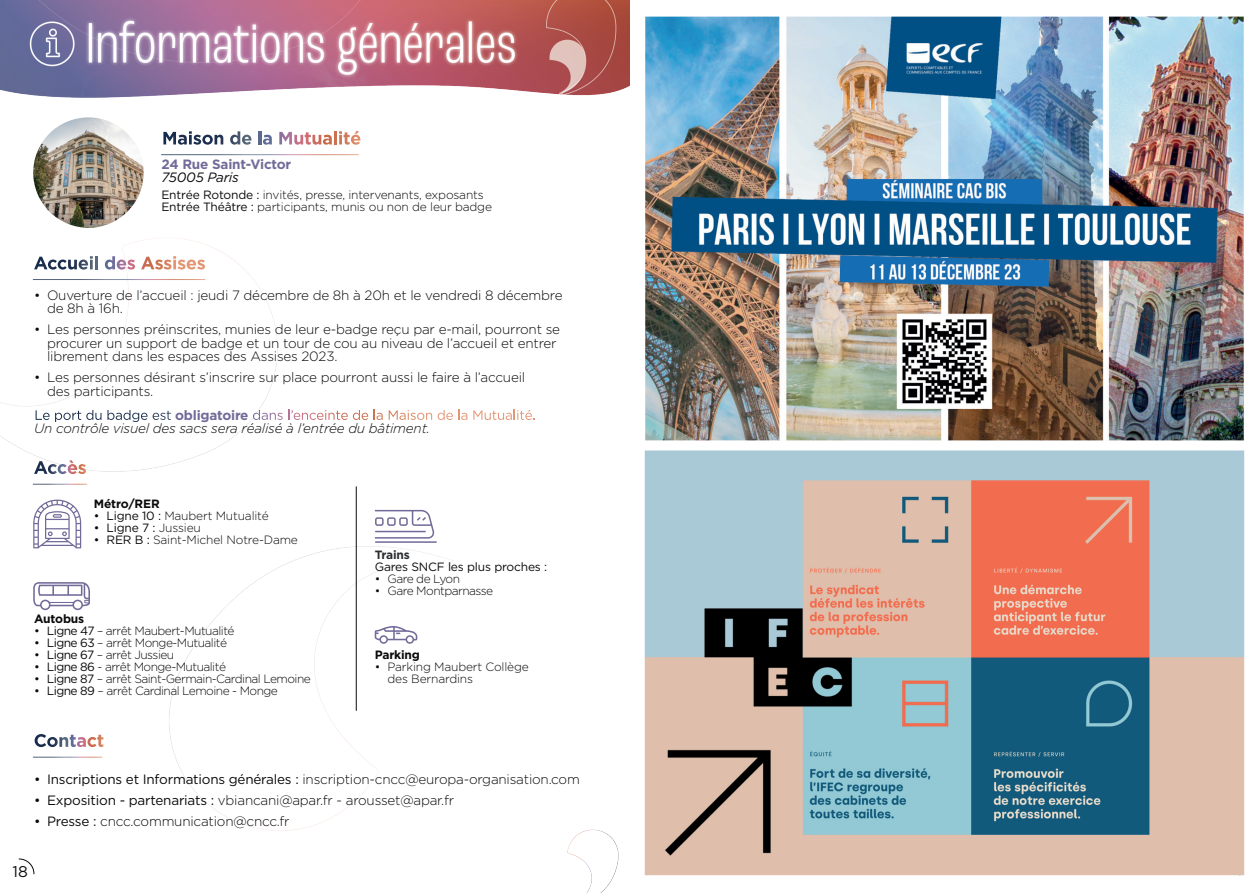
<style>
.page{position:relative;width:1259px;height:893px;background:#fff}
.page>*{position:absolute;margin:0;border:0;box-sizing:border-box;transform-origin:0 0}
.t1{font:15.45px "Gotham";color:#0a0a0b}
.t2{font:300 13.5px "Gotham";letter-spacing:-.015em;color:#0a0a0b}
.t3{font:italic 300 13.5px "Gotham";letter-spacing:-.015em;color:#0a0a0b}
.t4{font:700 13.5px "Gotham";letter-spacing:-.015em;color:#726b99}
.t5{font:italic 13.5px "Gotham";letter-spacing:-.015em;color:#0a0a0b}
.t6{font:300 12px "Gotham";letter-spacing:-.045em;color:#0a0a0b}
.t7{font:300 12px "Gotham";letter-spacing:-.015em;color:#0a0a0b}
.t8{font:12px "Gotham";letter-spacing:-.015em;color:#0a0a0b}
.t9{font:700 12px "Gotham";letter-spacing:-.015em;color:#0a0a0b}
.t10{font:700 12px "Gotham";letter-spacing:-.015em;color:#2b2d2f}
.s1{font-weight:400}
.s2{font-weight:300}
</style>
<div class="page">
<img style="left:0;top:238px;width:618px;height:655px">
<img style="left:0;top:0;width:629px;height:98px">
<svg style="left:34px;top:256px;width:64px;height:14px"></svg>
<svg style="left:105px;top:256px;width:30px;height:14px"></svg>
<svg style="left:141px;top:256px;width:64px;height:14px"></svg>
<svg style="left:33px;top:279px;width:172px;height:1px"></svg>
<svg style="left:36px;top:410px;width:65px;height:12px"></svg>
<svg style="left:107px;top:410px;width:64px;height:12px"></svg>
<svg style="left:253px;top:410px;width:115px;height:10px"></svg>
<svg style="left:374px;top:410px;width:9px;height:10px"></svg>
<svg style="left:389px;top:410px;width:78px;height:10px"></svg>
<svg style="left:473px;top:410px;width:62px;height:10px"></svg>
<svg style="left:163px;top:131px;width:60px;height:14px"></svg>
<svg style="left:230px;top:131px;width:21px;height:14px"></svg>
<svg style="left:258px;top:131px;width:14px;height:14px"></svg>
<svg style="left:279px;top:131px;width:81px;height:14px"></svg>
<svg style="left:161px;top:154px;width:198px;height:1px"></svg>
<img style="left:33px;top:117px;width:111px;height:111px;border-radius:50%">
<svg style="left:34px;top:460px;width:52px;height:14px"></svg>
<svg style="left:33px;top:484px;width:54px;height:1px"></svg>
<svg style="left:375px;top:510px;width:62px;height:33px"></svg>
<hr style="left:356px;top:487px;width:1px;height:223px;background:#0a0a0b">
<svg style="left:33px;top:582px;width:57px;height:28px"></svg>
<svg style="left:33px;top:500px;width:48px;height:48px"></svg>
<svg style="left:375px;top:626px;width:42px;height:18px"></svg>
<svg style="left:35px;top:734px;width:68px;height:13px"></svg>
<svg style="left:33px;top:757px;width:69px;height:1px"></svg>
<img style="left:644px;top:17px;width:600px;height:858px">
<p class="t4" style="left:161px;top:159px;width:131px">24 Rue Saint-Victor</p>
<p class="t5" style="left:161px;top:173px;width:79px">75005 Paris</p>
<p class="t7" style="left:161px;top:190px;width:324px"><span class="s1">Entrée Rotonde :</span> invités, presse, intervenants, exposants</p>
<p class="t7" style="left:161px;top:202px;width:332px"><span class="s1">Entrée Théâtre :</span> participants, munis ou non de leur badge</p>
<p class="t2" style="left:34px;top:290px;width:530px">• Ouverture de l’accueil : jeudi 7 décembre de 8h à 20h et le vendredi 8 décembre</p>
<p class="t2" style="left:47px;top:303px;width:77px">de 8h à 16h.</p>
<p class="t2" style="left:34px;top:324px;width:527px">• Les personnes préinscrites, munies de leur e-badge reçu par e-mail, pourront se</p>
<p class="t2" style="left:47px;top:338px;width:511px">procurer un support de badge et un tour de cou au niveau de l’accueil et entrer</p>
<p class="t2" style="left:47px;top:351px;width:292px">librement dans les espaces des Assises 2023.</p>
<p class="t2" style="left:34px;top:372px;width:492px">• Les personnes désirant s’inscrire sur place pourront aussi le faire à l’accueil</p>
<p class="t2" style="left:47px;top:386px;width:108px">des participants.</p>
<p class="t4" style="left:175px;top:410px;width:75px">obligatoire</p>
<p class="t3" style="left:34px;top:423px;width:397px">Un contrôle visuel des sacs sera réalisé à l’entrée du bâtiment.</p>
<p class="t9" style="left:94px;top:500px;width:67px">Métro/RER</p>
<p class="t7" style="left:94px;top:512px;width:177px"><span class="s1">• Ligne 10 :</span> Maubert Mutualité</p>
<p class="t8" style="left:94px;top:524px;width:109px">• Ligne 7 : <span class="s2">Jussieu</span></p>
<p class="t7" style="left:94px;top:536px;width:206px"><span class="s1">• RER B :</span> Saint-Michel Notre-Dame</p>
<p class="t9" style="left:34px;top:614px;width:52px">Autobus</p>
<p class="t6" style="left:34px;top:626px;width:202px"><span class="s1">• Ligne 47</span> – arrêt Maubert-Mutualité</p>
<p class="t6" style="left:34px;top:638px;width:194px"><span class="s1">• Ligne 63</span> – arrêt Monge-Mutualité</p>
<p class="t6" style="left:34px;top:650px;width:142px"><span class="s1">• Ligne 67</span> – arrêt Jussieu</p>
<p class="t6" style="left:34px;top:662px;width:193px"><span class="s1">• Ligne 86</span> - arrêt Monge-Mutualité</p>
<p class="t6" style="left:34px;top:674px;width:278px"><span class="s1">• Ligne 87</span> – arrêt Saint-Germain-Cardinal Lemoine</p>
<p class="t6" style="left:34px;top:686px;width:245px"><span class="s1">• Ligne 89</span> – arrêt Cardinal Lemoine - Monge</p>
<p class="t10" style="left:375px;top:550px;width:37px">Trains</p>
<p class="t8" style="left:375px;top:562px;width:174px">Gares SNCF les plus proches :</p>
<p class="t6" style="left:375px;top:574px;width:87px">• Gare de Lyon</p>
<p class="t6" style="left:375px;top:586px;width:120px">• Gare Montparnasse</p>
<p class="t9" style="left:375px;top:650px;width:47px">Parking</p>
<p class="t7" style="left:375px;top:662px;width:156px">• Parking Maubert Collège</p>
<p class="t7" style="left:387px;top:674px;width:87px">des Bernardins</p>
<p class="t2" style="left:34px;top:774px;width:547px"><span class="s1">• Inscriptions et Informations générales :</span> inscription-cncc@europa-organisation.com</p>
<p class="t2" style="left:34px;top:795px;width:421px"><span class="s1">• Exposition - partenariats :</span> vbiancani@apar.fr - arousset@apar.fr</p>
<p class="t2" style="left:34px;top:816px;width:257px"><span class="s1">• Presse :</span> cncc.communication@cncc.fr</p>
<p class="t1" style="left:12px;top:866px;width:17px">18</p>
</div>
